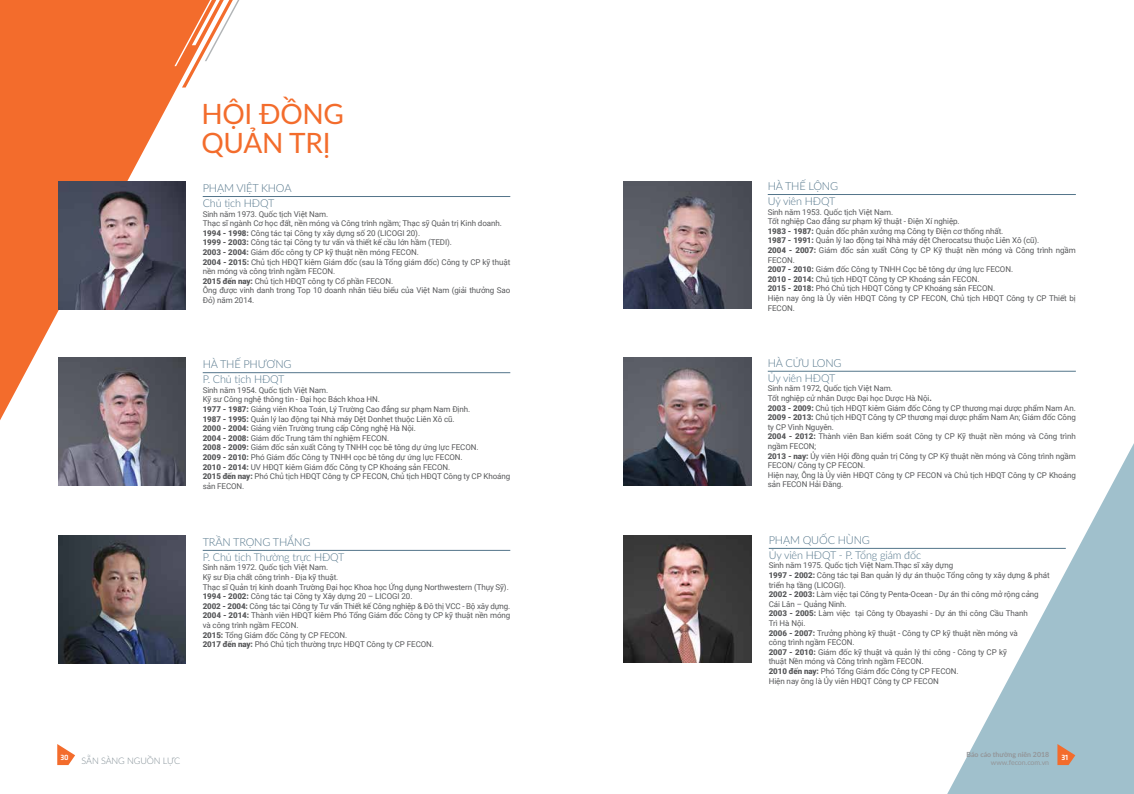
<style>
.page{position:relative;width:1134px;height:794px;background:#fff}
.page>*{position:absolute;margin:0;border:0;box-sizing:border-box;transform-origin:0 0}
.t1{font:28px/29.6px "Lato";letter-spacing:-.01em;color:#f36c2c}
.t2{font:300 11px "Lato";letter-spacing:-.015em;color:#53758a}
.t3{font:300 10.8px "Lato";letter-spacing:-.01em;color:#53758a}
.t4{font:300 9px "Lato";letter-spacing:-.01em;color:#818e95}
.t5{font:8px/9.6px "Roboto";letter-spacing:-.01em;color:#58595b}
.t6{font:8px "UTM Facebook K&T";color:#fff}
.t7{font:700 7px "Lato";color:#939598}
.t8{font:7px "Lato";letter-spacing:-.005em;color:#939598}
.s1{font-weight:900}
</style>
<div class="page">
<svg style="left:0;top:0;width:224px;height:420px;fill:#f36c2c"></svg>
<svg style="left:947px;top:443px;width:187px;height:351px"></svg>
<hr style="left:768px;top:194px;width:308px;height:1px;background:#53758a">
<img style="left:624px;top:181px;width:127px;height:128px">
<img style="left:624px;top:358px;width:127px;height:127px">
<img style="left:624px;top:535px;width:127px;height:127px">
<img style="left:58px;top:181px;width:128px;height:128px">
<img style="left:58px;top:358px;width:128px;height:127px">
<hr style="left:203px;top:372px;width:307px;height:1px;background:#53758a">
<hr style="left:768px;top:371px;width:308px;height:1px;background:#53758a">
<img style="left:58px;top:535px;width:128px;height:128px">
<hr style="left:203px;top:196px;width:307px;height:1px;background:#53758a">
<hr style="left:203px;top:550px;width:307px;height:1px;background:#53758a">
<hr style="left:769px;top:548px;width:297px;height:1px;background:#53758a">
<svg style="left:174px;top:0;width:65px;height:87px"></svg>
<svg style="left:57px;top:744px;width:18px;height:21px"></svg>
<svg style="left:1057px;top:744px;width:18px;height:21px"></svg>
<h1 class="t1" style="left:201px;top:98px;width:144px">Hội đồng<br>Quản trị</h1>
<h2 class="t2" style="left:203px;top:180px;width:90px">PHẠM VIỆT KHOA</h2>
<h3 class="t3" style="left:203px;top:196px;width:73px">Chủ tịch HĐQT</h3>
<p class="t5" style="left:203px;top:209px;width:309px">Sinh năm 1973. Quốc tịch Việt Nam.<br>Thạc sĩ ngành Cơ học đất, nền móng và Công trình ngầm; Thạc sỹ Quản trị Kinh doanh.<br><span class="s1">1994 - 1998:</span> Công tác tại Công ty xây dựng số 20 (LICOGI 20).<br><span class="s1">1999 - 2003:</span> Công tác tại Công ty tư vấn và thiết kế cầu lớn hầm (TEDI).<br><span class="s1">2003 - 2004:</span> Giám đốc công ty CP kỹ thuật nền móng FECON.<br><span class="s1">2004 - 2015:</span> Chủ tịch HĐQT kiêm Giám đốc (sau là Tổng giám đốc) Công ty CP kỹ thuật nền móng và công trình ngầm FECON.<br><span class="s1">2015 đến nay:</span> Chủ tịch HĐQT công ty Cổ phần FECON.<br>Ông được vinh danh trong Top 10 doanh nhân tiêu biểu của Việt Nam (giải thưởng Sao Đỏ) năm 2014.</p>
<h2 class="t2" style="left:203px;top:356px;width:90px">HÀ THẾ PHƯƠNG</h2>
<h3 class="t3" style="left:203px;top:372px;width:83px">P. Chủ tịch HĐQT</h3>
<p class="t5" style="left:203px;top:385px;width:309px">Sinh năm 1954. Quốc tịch Việt Nam.<br>Kỹ sư Công nghệ thông tin - Đại học Bách khoa HN.<br><span class="s1">1977 - 1987:</span> Giảng viên Khoa Toán, Lý Trường Cao đẳng sư phạm Nam Định.<br><span class="s1">1987 - 1995:</span> Quản lý lao động tại Nhà máy Dệt Donhet thuộc Liên Xô cũ.<br><span class="s1">2000 - 2004:</span> Giảng viên Trường trung cấp Công nghệ Hà Nội.<br><span class="s1">2004 - 2008:</span> Giám đốc Trung tâm thí nghiệm FECON.<br><span class="s1">2008 - 2009:</span> Giám đốc sản xuất Công ty TNHH cọc bê tông dự ứng lực FECON.<br><span class="s1">2009 - 2010:</span> Phó Giám đốc Công ty TNHH cọc bê tông dự ứng lực FECON.<br><span class="s1">2010 - 2014:</span> UV HĐQT kiêm Giám đốc Công ty CP Khoáng sản FECON.<br><span class="s1">2015 đến nay:</span> Phó Chủ tịch HĐQT Công ty CP FECON, Chủ tịch HĐQT Công ty CP Khoáng sản FECON.</p>
<h2 class="t2" style="left:203px;top:534px;width:109px">TRẦN TRỌNG THẮNG</h2>
<h3 class="t3" style="left:203px;top:549px;width:143px">P. Chủ tịch Thường trực HĐQT</h3>
<p class="t5" style="left:203px;top:562px;width:309px">Sinh năm 1972. Quốc tịch Việt Nam.<br>Kỹ sư Địa chất công trình - Địa kỹ thuật.<br>Thạc sĩ Quản trị kinh doanh Trường Đại học Khoa học Ứng dụng Northwestern (Thụy Sỹ).<br><span class="s1">1994 - 2002:</span> Công tác tại Công ty Xây dựng 20 – LICOGI 20.<br><span class="s1">2002 - 2004:</span> Công tác tại Công ty Tư vấn Thiết kế Công nghiệp &amp; Đô thị VCC - Bộ xây dựng.<br><span class="s1">2004 - 2014:</span> Thành viên HĐQT kiêm Phó Tổng Giám đốc Công ty CP kỹ thuật nền móng và công trình ngầm FECON.<br><span class="s1">2015:</span> Tổng Giám đốc Công ty CP FECON.<br><span class="s1">2017 đến nay:</span> Phó Chủ tịch thường trực HĐQT Công ty CP FECON.</p>
<h2 class="t2" style="left:768px;top:178px;width:72px">HÀ THẾ LỘNG</h2>
<h3 class="t3" style="left:768px;top:194px;width:69px">Uỷ viên HĐQT</h3>
<p class="t5" style="left:768px;top:207px;width:310px">Sinh năm 1953. Quốc tịch Việt Nam.<br>Tốt nghiệp Cao đẳng sư phạm kỹ thuật - Điện Xí nghiệp.<br><span class="s1">1983 - 1987:</span> Quản đốc phân xưởng mạ Công ty Điện cơ thống nhất.<br><span class="s1">1987 - 1991:</span> Quản lý lao động tại Nhà máy dệt Cherocatsu thuộc Liên Xô (cũ).<br><span class="s1">2004 - 2007:</span> Giám đốc sản xuất Công ty CP Kỹ thuật nền móng và Công trình ngầm FECON.<br><span class="s1">2007 - 2010:</span> Giám đốc Công ty TNHH Cọc bê tông dự ứng lực FECON.<br><span class="s1">2010 - 2014:</span> Chủ tịch HĐQT Công ty CP Khoáng sản FECON.<br><span class="s1">2015 - 2018:</span> Phó Chủ tịch HĐQT Công ty CP Khoáng sản FECON.<br>Hiện nay ông là Ủy viên HĐQT Công ty CP FECON, Chủ tịch HĐQT Công ty CP Thiết bị FECON.</p>
<h2 class="t2" style="left:768px;top:355px;width:75px">HÀ CỬU LONG</h2>
<h3 class="t3" style="left:768px;top:370px;width:69px">Ủy viên HĐQT</h3>
<p class="t5" style="left:768px;top:383px;width:310px">Sinh năm 1972, Quốc tịch Việt Nam.<br>Tốt nghiệp cử nhân Dược Đại học Dược Hà Nội<span class="s1">.<br>2003 - 2009:</span> Chủ tịch HĐQT kiêm Giám đốc Công ty CP thương mại dược phẩm Nam An.<br><span class="s1">2009 - 2013:</span> Chủ tịch HĐQT Công ty CP thương mại dược phẩm Nam An; Giám đốc Công ty CP Vinh Nguyên.<br><span class="s1">2004 - 2012:</span> Thành viên Ban kiểm soát Công ty CP Kỹ thuật nền móng và Công trình ngầm FECON;<br><span class="s1">2013 - nay:</span> Ủy viên Hội đồng quản trị Công ty CP Kỹ thuật nền móng và Công trình ngầm FECON/ Công ty CP FECON.<br>Hiện nay, Ông là Ủy viên HĐQT Công ty CP FECON và Chủ tịch HĐQT Công ty CP Khoáng sản FECON Hải Đăng.</p>
<h2 class="t2" style="left:769px;top:532px;width:103px">PHẠM QUỐC HÙNG</h2>
<h3 class="t3" style="left:769px;top:547px;width:154px">Ủy viên HĐQT - P. Tổng giám đốc</h3>
<p class="t5" style="left:769px;top:560px;width:283px">Sinh năm 1975. Quốc tịch Việt Nam.Thạc sĩ xây dựng<br><span class="s1">1997 - 2002:</span> Công tác tại Ban quản lý dự án thuộc Tổng công ty xây dựng &amp; phát triển hạ tầng (LICOGI).<br><span class="s1">2002 - 2003:</span> Làm việc tại Công ty Penta-Ocean - Dự án thi công mở rộng cảng Cái Lân – Quảng Ninh.<br><span class="s1">2003 - 2005:</span> Làm việc tại Công ty Obayashi - Dự án thi công Cầu Thanh<br>Trì Hà Nội.<br><span class="s1">2006 - 2007:</span> Trưởng phòng kỹ thuật - Công ty CP kỹ thuật nền móng và<br>công trình ngầm FECON.<br><span class="s1">2007 - 2010:</span> Giám đốc kỹ thuật và quản lý thi công - Công ty CP kỹ<br>thuật Nền móng và Công trình ngầm FECON.<br><span class="s1">2010 đến nay:</span> Phó Tổng Giám đốc Công ty CP FECON.<br>Hiện nay ông là Ủy viên HĐQT Công ty CP FECON</p>
<p class="t7" style="left:966px;top:749px;width:84px">Báo cáo thường niên 2018</p>
<p class="t4" style="left:82px;top:754px;width:100px">SẴN SÀNG NGUỒN LỰC</p>
<p class="t8" style="left:991px;top:757px;width:60px">www.fecon.com.vn</p>
<p class="t6" style="left:60px;top:752px;width:10px">30</p>
<p class="t6" style="left:1061px;top:752px;width:8px">31</p>
</div>
